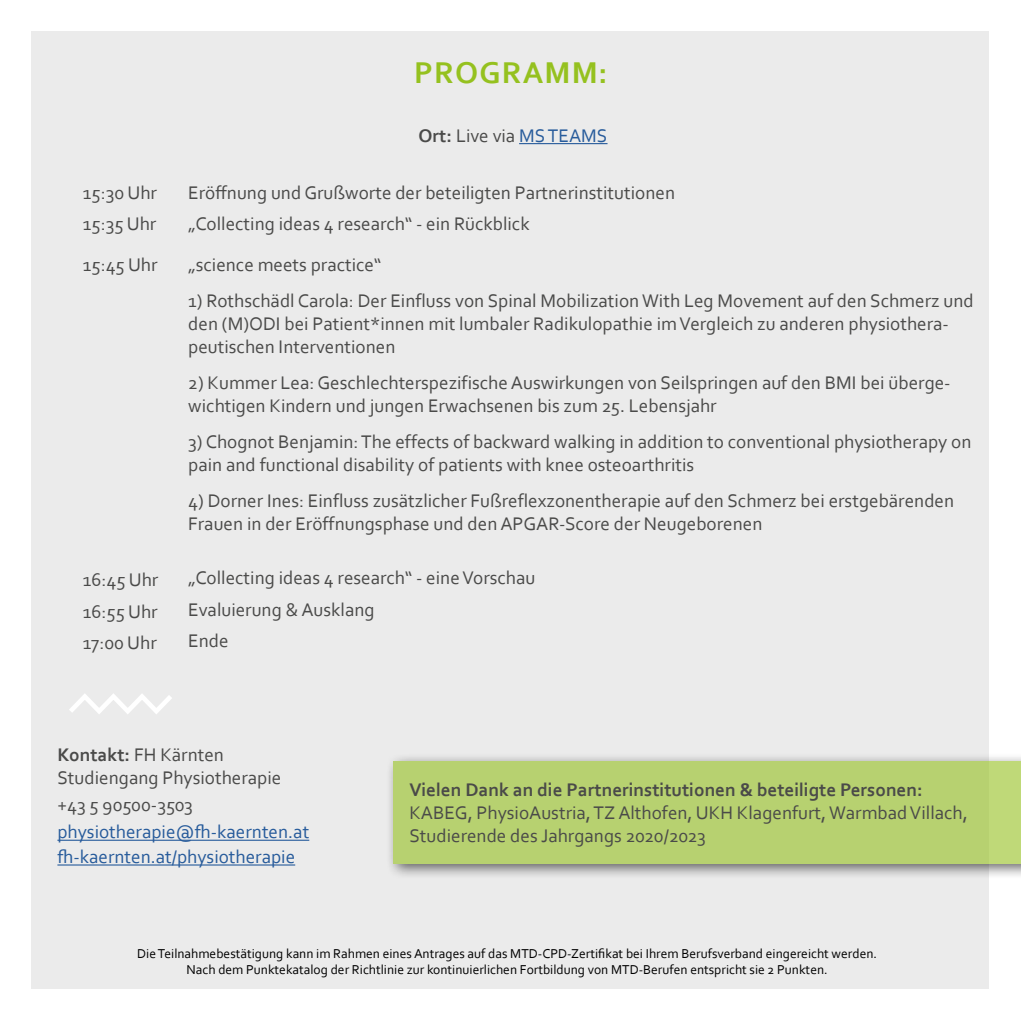
<style>
.page{position:relative;width:1021px;height:1021px;background:#fff}
.page>*{position:absolute;margin:0;border:0;box-sizing:border-box;transform-origin:0 0}
.t1{font:700 31.5px "Corbel";letter-spacing:.035em;color:#95c11f}
.t2{font:19.12px/22.9px "Corbel";color:#4a4a49}
.t3{font:19.12px/24.8px "Corbel";color:#275b9b}
.t4{font:700 19.12px "Corbel";color:#4a4a49}
.t5{font:13.5px/16.2px "Corbel";color:#000;text-align:center}
.s1{font-weight:700}
.s2{color:#275b9b}
</style>
<div class="page">
<div style="left:32px;top:32px;width:957px;height:957px;background:#ebebeb"></div>
<svg style="left:69px;top:694px;width:103px;height:20px"></svg>
<hr style="left:57px;top:839px;width:252px;height:1px;background:#275b9b">
<hr style="left:57px;top:864px;width:238px;height:1px;background:#275b9b">
<hr style="left:519px;top:143px;width:88px;height:1px;background:#275b9b">
<svg style="left:389px;top:757px;width:631px;height:119px;background:#bfc1bb"></svg>
<div style="left:394px;top:761px;width:626px;height:102px;background:#b7d170"></div>
<h1 class="t1" style="left:414px;top:53px;width:195px">PROGRAMM:</h1>
<p class="t2" style="left:83px;top:176px;width:75px;line-height:31.5px">15:30 Uhr<br>15:35 Uhr</p>
<p class="t2" style="left:83px;top:253px;width:76px">15:45 Uhr</p>
<p class="t2" style="left:83px;top:563px;width:77px;line-height:31.5px;text-align:justify">16:45 Uhr 16:55 Uhr 17:00 Uhr</p>
<p class="t2" style="left:418px;top:123px;width:190px"><span class="s1">Ort:</span> Live via <span class="s2">MS TEAMS</span></p>
<p class="t2" style="left:188px;top:176px;width:488px;line-height:31.5px">Eröffnung und Grußworte der beteiligten Partnerinstitutionen „Collecting ideas 4 research“ - ein Rückblick</p>
<p class="t2" style="left:188px;top:253px;width:194px">„science meets practice“</p>
<p class="t2" style="left:188px;top:289px;width:787px">1) Rothschädl Carola: Der Einfluss von Spinal Mobilization With Leg Movement auf den Schmerz und den (M)ODI bei Patient*innen mit lumbaler Radikulopathie im Vergleich zu anderen physiothera&shy;peutischen Interventionen</p>
<p class="t2" style="left:188px;top:370px;width:764px">2) Kummer Lea: Geschlechterspezifische Auswirkungen von Seilspringen auf den BMI bei überge&shy;wichtigen Kindern und jungen Erwachsenen bis zum 25. Lebensjahr</p>
<p class="t2" style="left:188px;top:429px;width:784px">3) Chognot Benjamin: The effects of backward walking in addition to conventional physiotherapy on pain and functional disability of patients with knee osteoarthritis</p>
<p class="t2" style="left:188px;top:488px;width:767px">4) Dorner Ines: Einfluss zusätzlicher Fußreflexzonentherapie auf den Schmerz bei erstgebärenden<br>Frauen in der Eröffnungsphase und den APGAR-Score der Neugeborenen</p>
<p class="t2" style="left:188px;top:561px;width:349px;line-height:31.5px">„Collecting ideas 4 research“ - eine Vorschau<br>Evaluierung &amp; Ausklang<br>Ende</p>
<p class="t2" style="left:57px;top:743px;width:225px"><span class="s1">Kontakt:</span> FH Kärnten<br>Studiengang Physiotherapie</p>
<p class="t2" style="left:57px;top:793px;width:137px">+43 5 90500-3503</p>
<p class="t3" style="left:57px;top:819px;width:253px">physiotherapie@fh-kaernten.at fh-kaernten.at/physiotherapie</p>
<p class="t4" style="left:409px;top:777px;width:515px">Vielen Dank an die Partnerinstitutionen &amp; beteiligte Personen:</p>
<p class="t2" style="left:409px;top:800px;width:560px">KABEG, PhysioAustria, TZ Althofen, UKH Klagenfurt, Warmbad Villach,<br>Studierende des Jahrgangs 2020/2023</p>
<p class="t5" style="left:137px;top:944px;width:741px">Die Teilnahmebestätigung kann im Rahmen eines Antrages auf das MTD-CPD-Zertifikat bei Ihrem Berufsverband eingereicht werden.<br>Nach dem Punktekatalog der Richtlinie zur kontinuierlichen Fortbildung von MTD-Berufen entspricht sie 2 Punkten.</p>
</div>
